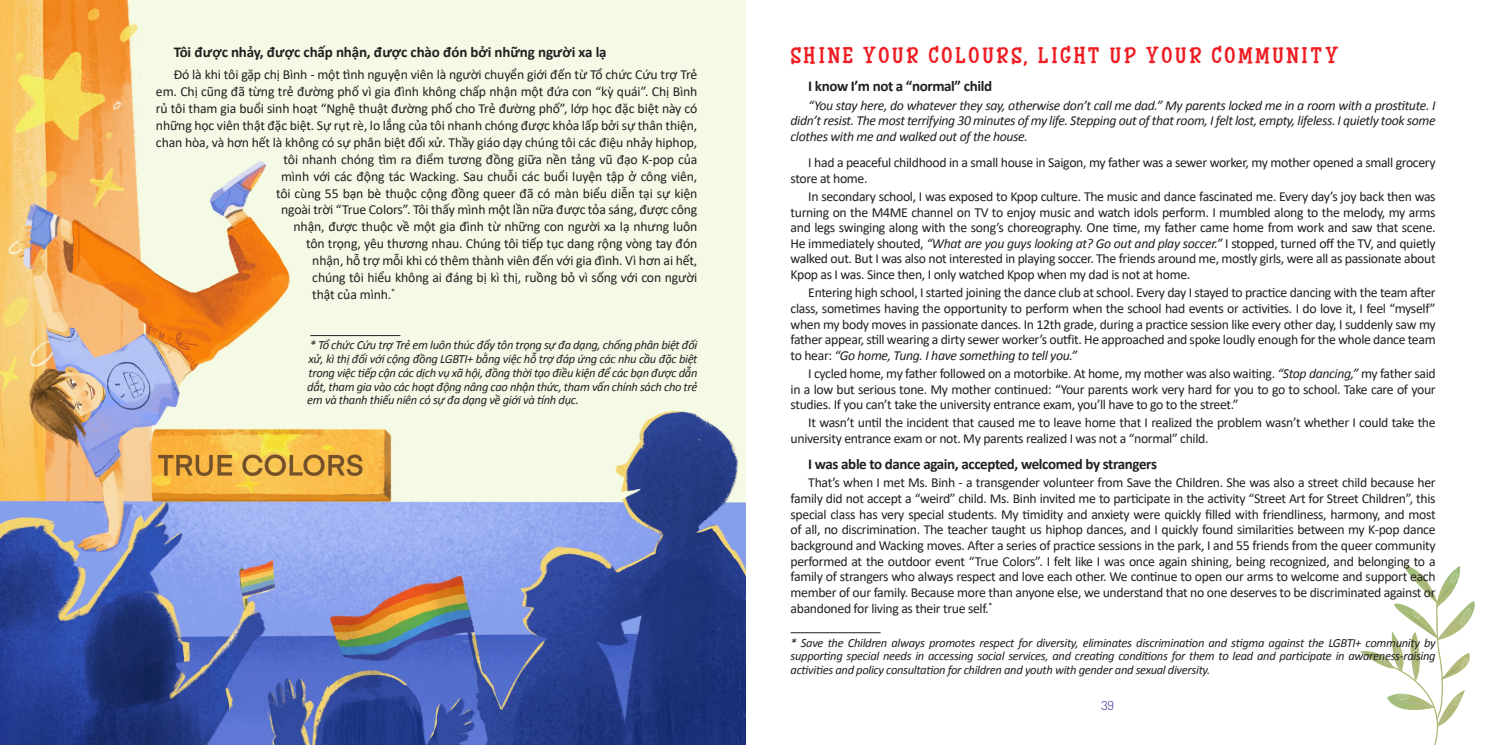
<style>
.page{position:relative;width:1489px;height:745px;background:#fff}
.page>*{position:absolute;margin:0;border:0;box-sizing:border-box;transform-origin:0 0}
.Tên_truyện_eng{font:700 22.5px "i Ciel Cucho";letter-spacing:.1em;color:#ee1d23}
.t1{font:700 15px "Calibri";letter-spacing:-.025em;color:#231f20}
.t2{font:13.75px/15.6px "Calibri";letter-spacing:-.01em;color:#231f20;text-align:justify}
.t3{font:italic 13.75px/15.6px "Calibri";letter-spacing:-.025em;color:#231f20;text-align:justify}
.t4{font:italic 12.5px/13.8px "Calibri";letter-spacing:-.025em;color:#231f20;text-align:justify}
.t5{font:12.5px "Dosis";color:#5a4fa1}
.s1{font-style:italic}
</style>
<div class="page">
<svg style="left:1360px;top:566px;width:115px;height:178px"></svg>
<hr style="left:790px;top:632px;width:90px;height:1px;background:#231f20">
<img style="left:0;top:0;width:745px;height:744px">
<hr style="left:310px;top:335px;width:90px;height:1px;background:#231f20">
<p class="t1" style="left:174px;top:42px;width:434px">Tôi được nhảy, được chấp nhận, được chào đón bởi những người xa lạ</p>
<p class="t2" style="left:174px;top:66px;width:525px">Đó là khi tôi gặp chị Bình - một tình nguyện viên là người chuyển giới đến từ Tổ chức Cứu trợ Trẻ</p>
<p class="t2" style="left:156px;top:83px;width:543px">em. Chị cũng đã từng trẻ đường phố vì gia đình không chấp nhận một đứa con “kỳ quái”. Chị Bình</p>
<p class="t2" style="left:156px;top:100px;width:543px">rủ tôi tham gia buổi sinh hoạt “Nghệ thuật đường phố cho Trẻ đường phố”, lớp học đặc biệt này có</p>
<p class="t2" style="left:156px;top:117px;width:543px">những học viên thật đặc biệt. Sự rụt rè, lo lắng của tôi nhanh chóng được khỏa lấp bởi sự thân thiện,</p>
<p class="t2" style="left:156px;top:134px;width:543px">chan hòa, và hơn hết là không có sự phân biệt đối xử. Thầy giáo dạy chúng tôi các điệu nhảy hiphop,</p>
<p class="t2" style="left:283px;top:151px;width:415px">tôi nhanh chóng tìm ra điểm tương đồng giữa nền tảng vũ đạo K-pop của</p>
<p class="t2" style="left:281px;top:168px;width:418px">mình với các động tác Wacking. Sau chuỗi các buổi luyện tập ở công viên,</p>
<p class="t2" style="left:276px;top:185px;width:423px">tôi cùng 55 bạn bè thuộc cộng đồng queer đã có màn biểu diễn tại sự kiện</p>
<p class="t2" style="left:281px;top:201px;width:418px">ngoài trời “True Colors”. Tôi thấy mình một lần nữa được tỏa sáng, được công</p>
<p class="t2" style="left:293px;top:218px;width:405px">nhận, được thuộc về một gia đình từ những con người xa lạ nhưng luôn</p>
<p class="t2" style="left:306px;top:235px;width:393px">tôn trọng, yêu thương nhau. Chúng tôi tiếp tục dang rộng vòng tay đón</p>
<p class="t2" style="left:312px;top:252px;width:386px">nhận, hỗ trợ mỗi khi có thêm thành viên đến với gia đình. Vì hơn ai hết,</p>
<p class="t2" style="left:312px;top:269px;width:386px">chúng tôi hiểu không ai đáng bị kì thị, ruồng bỏ vì sống với con người</p>
<p class="t2" style="left:312px;top:286px;width:84px">thật của mình.<sup>*</sup></p>
<p class="t4" style="left:307px;top:337px;width:391px">* Tổ chức Cứu trợ Trẻ em luôn thúc đẩy tôn trọng sự đa dạng, chống phân biệt đối xử, kì thị đối với cộng đồng LGBTI+ bằng việc hỗ trợ đáp ứng các nhu cầu đặc biệt trong việc tiếp cận các dịch vụ xã hội, đồng thời tạo điều kiện để các bạn được dẫn dắt, tham gia vào các hoạt động nâng cao nhận thức, tham vấn chính sách cho trẻ em và thanh thiếu niên có sự đa dạng về giới và tính dục.</p>
<p class="Tên_truyện_eng" style="left:790px;top:39px;width:549px">SHINE YOUR COLOURS, LIGHT UP YOUR COMMUNITY</p>
<p class="t1" style="left:808px;top:76px;width:185px">I know I’m not a “normal” child</p>
<p class="t3" style="left:790px;top:96px;width:646px;text-indent:18px">“You stay here, do whatever they say, otherwise don’t call me dad.” My parents locked me in a room with a prostitute. I didn’t resist. The most terrifying 30 minutes of my life. Stepping out of that room, I felt lost, empty, lifeless. I quietly took some clothes with me and walked out of the house.</p>
<p class="t2" style="left:790px;top:154px;width:646px;text-indent:18px">I had a peaceful childhood in a small house in Saigon, my father was a sewer worker, my mother opened a small grocery store at home.</p>
<p class="t2" style="left:790px;top:188px;width:646px;text-indent:18px">In secondary school, I was exposed to Kpop culture. The music and dance fascinated me. Every day’s joy back then was turning on the M4ME channel on TV to enjoy music and watch idols perform. I mumbled along to the melody, my arms and legs swinging along with the song’s choreography. One time, my father came home from work and saw that scene.<br>He immediately shouted, <span class="s1">“What are you guys looking at? Go out and play soccer.”</span> I stopped, turned off the TV, and quietly walked out. But I was also not interested in playing soccer. The friends around me, mostly girls, were all as passionate about Kpop as I was. Since then, I only watched Kpop when my dad is not at home.</p>
<p class="t2" style="left:790px;top:284px;width:646px;text-indent:18px">Entering high school, I started joining the dance club at school. Every day I stayed to practice dancing with the team after class, sometimes having the opportunity to perform when the school had events or activities. I do love it, I feel “myself” when my body moves in passionate dances. In 12th grade, during a practice session like every other day, I suddenly saw my father appear, still wearing a dirty sewer worker’s outfit. He approached and spoke loudly enough for the whole dance team to hear: <span class="s1">“Go home, Tung. I have something to tell you.”</span></p>
<p class="t2" style="left:790px;top:365px;width:646px;text-indent:18px">I cycled home, my father followed on a motorbike. At home, my mother was also waiting. <span class="s1">“Stop dancing,”</span> my father said in a low but serious tone. My mother continued: “Your parents work very hard for you to go to school. Take care of your studies. If you can’t take the university entrance exam, you’ll have to go to the street.”</p>
<p class="t2" style="left:790px;top:414px;width:646px;text-indent:18px">It wasn’t until the incident that caused me to leave home that I realized the problem wasn’t whether I could take the university entrance exam or not. My parents realized I was not a “normal” child.</p>
<p class="t1" style="left:808px;top:453px;width:350px">I was able to dance again, accepted, welcomed by strangers</p>
<p class="t2" style="left:790px;top:474px;width:646px;text-indent:18px">That’s when I met Ms. Binh - a transgender volunteer from Save the Children. She was also a street child because her family did not accept a “weird” child. Ms. Binh invited me to participate in the activity “Street Art for Street Children”, this special class has very special students. My timidity and anxiety were quickly filled with friendliness, harmony, and most of all, no discrimination. The teacher taught us hiphop dances, and I quickly found similarities between my K-pop dance background and Wacking moves. After a series of practice sessions in the park, I and 55 friends from the queer community performed at the outdoor event “True Colors”. I felt like I was once again shining, being recognized, and belonging to a family of strangers who always respect and love each other. We continue to open our arms to welcome and support each member of our family. Because more than anyone else, we understand that no one deserves to be discriminated against or abandoned for living as their true self.<sup>*</sup></p>
<p class="t4" style="left:790px;top:634px;width:646px">* Save the Children always promotes respect for diversity, eliminates discrimination and stigma against the LGBTI+ community by supporting special needs in accessing social services, and creating conditions for them to lead and participate in awareness-raising activities and policy consultation for children and youth with gender and sexual diversity.</p>
<p class="t5" style="left:1101px;top:696px;width:14px">39</p>
</div>
